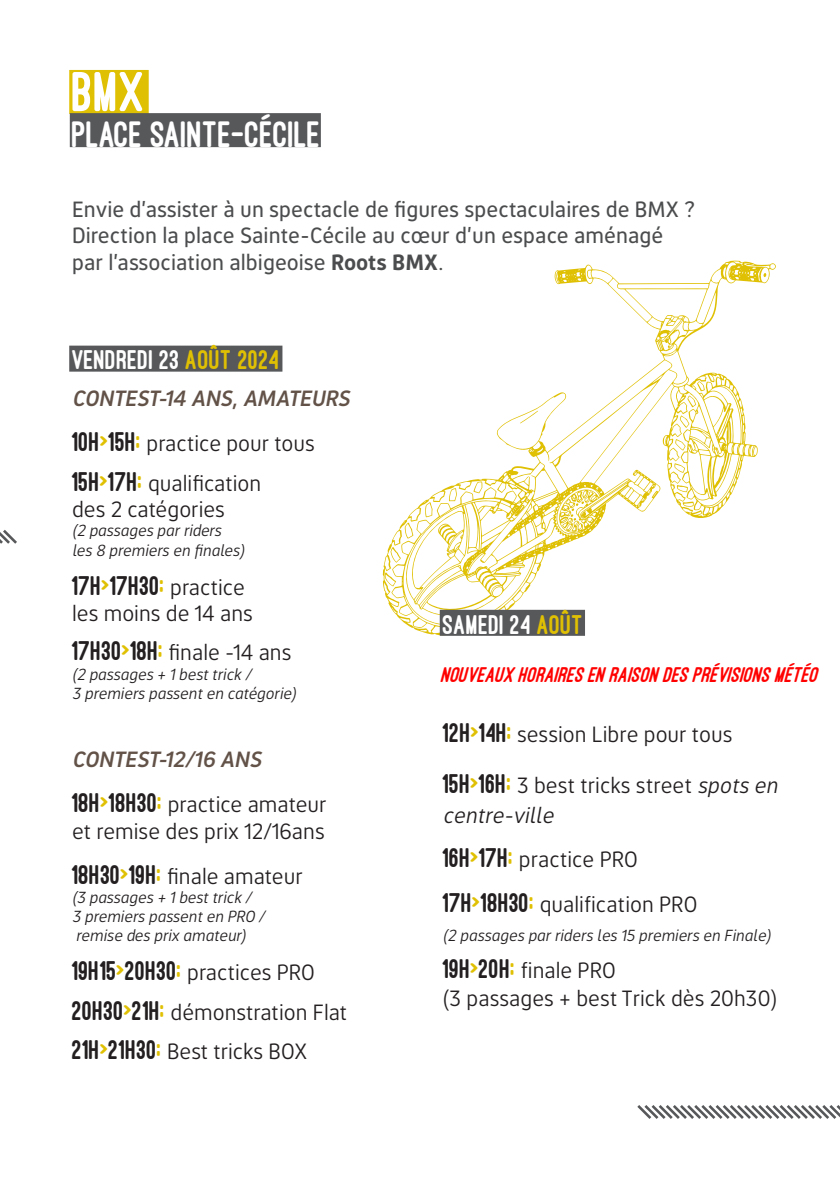
<style>
.page{position:relative;width:840px;height:1191px;background:#fff}
.page>*{position:absolute;margin:0;border:0;box-sizing:border-box;transform-origin:0 0}
.t1{font:800 58px "Ostrich Sans";color:#fff}
.t2{font:800 38px "Ostrich Sans";color:#fff}
.t3{font:800 28px "Ostrich Sans";color:#fff}
.t4{font:800 28px "Ostrich Sans";color:#231f20}
.t5{font:22px/26.4px "Saldax L";color:#231f20}
.t6{font:500 22px/26.4px "Saldax L";color:#4b4c4d}
.t7{font:italic 22px/29.4px "Saldax L";color:#231f20}
.t8{font:italic 800 22px "Ostrich Sans";color:#f00}
.t9{font:italic 600 22px "Saldax L";color:#625248}
.t10{font:italic 16px/19.2px "Saldax L";color:#231f20}
.s1{font-weight:700}
.s2{color:#e0c003}
.s3{font-family:"Ostrich Sans";font-weight:800;font-size:28px}
.s4{font-family:"Ostrich Sans";font-weight:800;font-size:28px;color:#e0c003}
.s5{font-family:"Saldax L";font-weight:400;font-size:22px}
.s6{font-family:"Ostrich Sans";font-weight:800;font-style:normal;font-size:28px}
.s7{font-family:"Ostrich Sans";font-weight:800;font-style:normal;font-size:28px;color:#e0c003}
.s8{font-style:normal}
</style>
<div class="page">
<svg style="left:382px;top:260px;width:393px;height:375px"></svg>
<svg style="left:514px;top:505px;width:10px;height:11px"></svg>
<svg style="left:390px;top:547px;width:10px;height:16px"></svg>
<svg style="left:384px;top:572px;width:12px;height:14px"></svg>
<svg style="left:404px;top:522px;width:9px;height:16px"></svg>
<svg style="left:425px;top:502px;width:7px;height:15px"></svg>
<svg style="left:448px;top:488px;width:8px;height:13px"></svg>
<svg style="left:473px;top:481px;width:9px;height:12px"></svg>
<svg style="left:519px;top:411px;width:19px;height:12px"></svg>
<svg style="left:682px;top:501px;width:11px;height:6px"></svg>
<svg style="left:676px;top:485px;width:11px;height:7px"></svg>
<svg style="left:679px;top:415px;width:10px;height:13px"></svg>
<svg style="left:673px;top:463px;width:11px;height:10px"></svg>
<svg style="left:675px;top:439px;width:10px;height:12px"></svg>
<svg style="left:562px;top:491px;width:31px;height:41px"></svg>
<svg style="left:687px;top:381px;width:17px;height:26px"></svg>
<div style="left:69px;top:70px;width:80px;height:44px;background:#e0c003"></div>
<div style="left:70px;top:113px;width:251px;height:34px;background:#57585a"></div>
<div style="left:439px;top:610px;width:145px;height:26px;background:#57585a"></div>
<div style="left:69px;top:346px;width:213px;height:26px;background:#57585a"></div>
<svg style="left:0;top:530px;width:17px;height:14px"></svg>
<svg style="left:637px;top:1105px;width:202px;height:14px"></svg>
<p class="t1" style="left:72px;top:61px;width:75px">BMX</p>
<p class="t2" style="left:72px;top:114px;width:250px">PLACE SAINTE-CÉCILE</p>
<p class="t6" style="left:72px;top:195px;width:624px">Envie d’assister à un spectacle de figures spectaculaires de BMX ?<br>Direction la place Sainte-Cécile au cœur d’un espace aménagé par l’association albigeoise <span class="s1">Roots BMX</span>.</p>
<p class="t3" style="left:72px;top:344px;width:209px">VENDREDI 23 <span class="s2">AOÛT 2024</span></p>
<p class="t9" style="left:72px;top:384px;width:279px">CONTEST-14 ANS, AMATEURS</p>
<p class="t5" style="left:72px;top:430px;width:244px"><span class="s3">10H</span><span class="s4">&gt;</span><span class="s3">15H</span><span class="s4">;</span> practice pour tous</p>
<p class="t5" style="left:72px;top:469px;width:191px"><span class="s3">15H</span><span class="s4">&gt;</span><span class="s3">17H</span><span class="s4">;</span> qualification des 2 catégories</p>
<p class="t10" style="left:72px;top:520px;width:174px">(2 passages par riders les 8 premiers en finales)</p>
<p class="t4" style="left:72px;top:570px;width:174px">17H<span class="s2">&gt;</span>17H30<span class="s2">;</span> <span class="s5">practice</span></p>
<p class="t5" style="left:72px;top:600px;width:182px">les moins de 14 ans</p>
<p class="t5" style="left:72px;top:639px;width:221px"><span class="s3">17H30</span><span class="s4">&gt;</span><span class="s3">18H</span><span class="s4">;</span> finale -14 ans</p>
<p class="t10" style="left:72px;top:664px;width:225px">(2 passages + 1 best trick /<br>3 premiers passent en catégorie)</p>
<p class="t9" style="left:72px;top:745px;width:191px">CONTEST-12/16 ANS</p>
<p class="t5" style="left:72px;top:790px;width:256px"><span class="s3">18H</span><span class="s4">&gt;</span><span class="s3">18H30</span><span class="s4">;</span> practice amateur et remise des prix 12/16ans</p>
<p class="t5" style="left:72px;top:862px;width:232px"><span class="s3">18H30</span><span class="s4">&gt;</span><span class="s3">19H</span><span class="s4">;</span> finale amateur</p>
<p class="t10" style="left:72px;top:887px;width:194px">(3 passages + 1 best trick /<br>3 premiers passent en PRO / remise des prix amateur)</p>
<p class="t5" style="left:72px;top:959px;width:244px"><span class="s3">19H15</span><span class="s4">&gt;</span><span class="s3">20H30</span><span class="s4">;</span> practices PRO</p>
<p class="t5" style="left:72px;top:998px;width:276px"><span class="s3">20H30</span><span class="s4">&gt;</span><span class="s3">21H</span><span class="s4">;</span> démonstration Flat</p>
<p class="t5" style="left:72px;top:1037px;width:236px"><span class="s3">21H</span><span class="s4">&gt;</span><span class="s3">21H30</span><span class="s4">;</span> Best tricks BOX</p>
<p class="t3" style="left:442px;top:610px;width:142px">SAMEDI 24 <span class="s2">AOÛT</span></p>
<p class="t8" style="left:440px;top:663px;width:384px">NOUVEAUXHORAIRESENRAISONDESPRÉVISIONSMÉTÉO</p>
<p class="t5" style="left:442px;top:721px;width:291px"><span class="s3">12H</span><span class="s4">&gt;</span><span class="s3">14H</span><span class="s4">;</span> session Libre pour tous</p>
<p class="t7" style="left:442px;top:770px;width:336px"><span class="s6">15H</span><span class="s7">&gt;</span><span class="s6">16H</span><span class="s7">;</span> <span class="s8">3 best tricks street</span> spots en centre-ville</p>
<p class="t5" style="left:442px;top:836px;width:256px;line-height:45px"><span class="s3">16H</span><span class="s4">&gt;</span><span class="s3">17H</span><span class="s4">;</span> practice PRO<br><span class="s3">17H</span><span class="s4">&gt;</span><span class="s3">18H30</span><span class="s4">;</span> qualification PRO</p>
<p class="t10" style="left:442px;top:925px;width:329px">(2 passages par riders les 15 premiers en Finale)</p>
<p class="t5" style="left:442px;top:955px;width:336px;line-height:28.6px"><span class="s3">19H</span><span class="s4">&gt;</span><span class="s3">20H</span><span class="s4">;</span> finale PRO<br>(3 passages + best Trick dès 20h30)</p>
</div>
